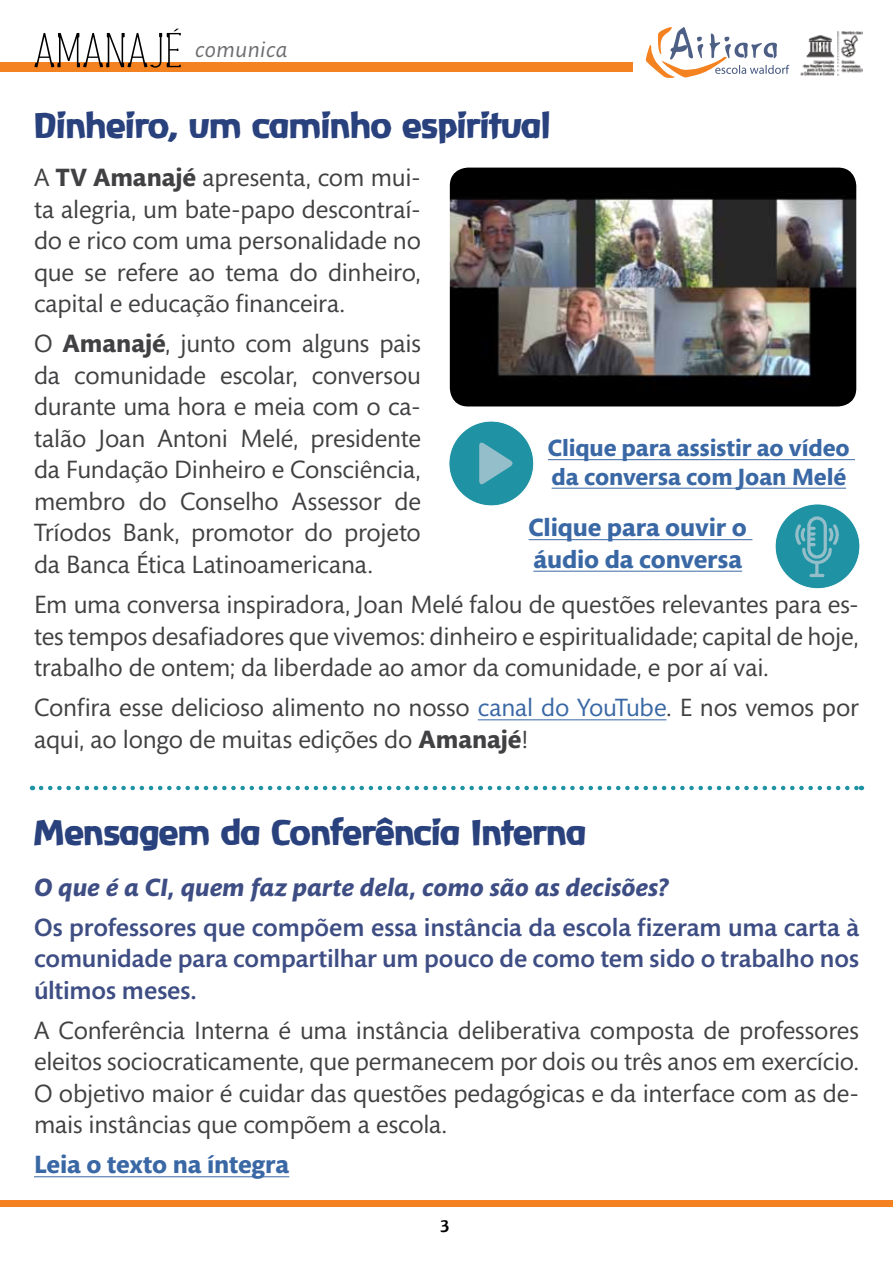
<style>
.page{position:relative;width:893px;height:1263px;background:#fff}
.page>*{position:absolute;margin:0;border:0;box-sizing:border-box;transform-origin:0 0}
.t1{font:33px "Baar Antropos Display";letter-spacing:-.01em;color:#29417c}
.t2{font:25.5px/31.5px "Mundo Sans Std";letter-spacing:-.01em;color:#414042;text-align:justify}
.t3{font:500 25.5px/31.5px "Mundo Sans Std";color:#3e4e84;text-align:justify}
.t4{font:700 25.5px/31.5px "Mundo Sans Std";letter-spacing:-.005em;color:#3a68a5}
.t5{font:italic 700 25.5px "Mundo Sans Std";color:#3e4e84}
.t6{font:700 24px/28.5px "Mundo Sans Std";letter-spacing:-.005em;color:#3a68a5}
.t7{font:italic 22.5px "Mundo Sans Std";letter-spacing:.025em;color:#6d6e71}
.t8{font:16.5px "Baar Antropos Aidfont";color:#000}
.s1{font-weight:700}
.s2{color:#3a68a5}
</style>
<div class="page">
<div style="left:0;top:1200px;width:893px;height:6px;background:#f58220"></div>
<img style="left:800px;top:31px;width:63px;height:45px">
<svg style="left:646px;top:27px;width:143px;height:51px"></svg>
<div style="left:0;top:63px;width:632px;height:9px;background:#f58220"></div>
<svg style="left:34px;top:29px;width:147px;height:39px"></svg>
<div style="left:449px;top:421px;width:85px;height:85px;background:#1f93a3;border-radius:50%"></div>
<svg style="left:479px;top:442px;width:34px;height:43px"></svg>
<hr style="left:548px;top:459px;width:307px;height:1px;background:#3a68a5">
<hr style="left:552px;top:488px;width:294px;height:1px;background:#3a68a5">
<img style="left:450px;top:168px;width:406px;height:238px">
<svg style="left:41px;top:786px;width:821px;height:4px"></svg>
<hr style="left:34px;top:1176px;width:255px;height:1px;background:#3a68a5">
<div style="left:775px;top:504px;width:85px;height:85px;background:#1f93a3;border-radius:50%"></div>
<img style="left:793px;top:507px;width:51px;height:76px">
<hr style="left:529px;top:539px;width:223px;height:1px;background:#3a68a5">
<hr style="left:533px;top:571px;width:209px;height:1px;background:#3a68a5">
<hr style="left:478px;top:719px;width:188px;height:1px;background:#3a68a5">
<p class="t7" style="left:195px;top:37px;width:94px">comunica</p>
<p class="t1" style="left:34px;top:103px;width:518px">Dinheiro, um caminho espiritual</p>
<p class="t2" style="left:34px;top:163px;width:388px">A <span class="s1">TV Amanajé</span> apresenta, com mui&shy;ta alegria, um bate-papo descontraí&shy;do e rico com uma personalidade no que se refere ao tema do dinheiro, capital e educação financeira.</p>
<p class="t2" style="left:34px;top:329px;width:388px">O <span class="s1">Amanajé</span>, junto com alguns pais da comunidade escolar, conversou durante uma hora e meia com o ca&shy;talão Joan Antoni Melé, presidente da Fundação Dinheiro e Consciência, membro do Conselho Assessor de Tríodos Bank, promotor do projeto da Banca Ética Latinoamericana.</p>
<p class="t6" style="left:548px;top:435px;width:303px">Clique para assistir ao vídeo da conversa com Joan Melé</p>
<p class="t4" style="left:529px;top:512px;width:220px">Clique para ouvir o áudio da conversa</p>
<p class="t2" style="left:34px;top:590px;width:826px">Em uma conversa inspiradora, Joan Melé falou de questões relevantes para es&shy;tes tempos desafiadores que vivemos: dinheiro e espiritualidade; capital de hoje, trabalho de ontem; da liberdade ao amor da comunidade, e por aí vai.</p>
<p class="t2" style="left:34px;top:693px;width:826px">Confira esse delicioso alimento no nosso <span class="s2">canal do YouTube</span>. E nos vemos por aqui, ao longo de muitas edições do <span class="s1">Amanajé</span>!</p>
<p class="t1" style="left:34px;top:811px;width:554px">Mensagem da Conferência Interna</p>
<p class="t5" style="left:34px;top:873px;width:636px">O que é a CI, quem faz parte dela, como são as decisões?</p>
<p class="t3" style="left:34px;top:912px;width:827px">Os professores que compõem essa instância da escola fizeram uma carta à comunidade para compartilhar um pouco de como tem sido o trabalho nos últimos meses.</p>
<p class="t2" style="left:34px;top:1015px;width:827px">A Conferência Interna é uma instância deliberativa composta de professores eleitos sociocraticamente, que permanecem por dois ou três anos em exercício.<br>O objetivo maior é cuidar das questões pedagógicas e da interface com as de&shy;mais instâncias que compõem a escola.</p>
<p class="t4" style="left:34px;top:1149px;width:257px">Leia o texto na íntegra</p>
<p class="t8" style="left:440px;top:1216px;width:11px">3</p>
</div>
